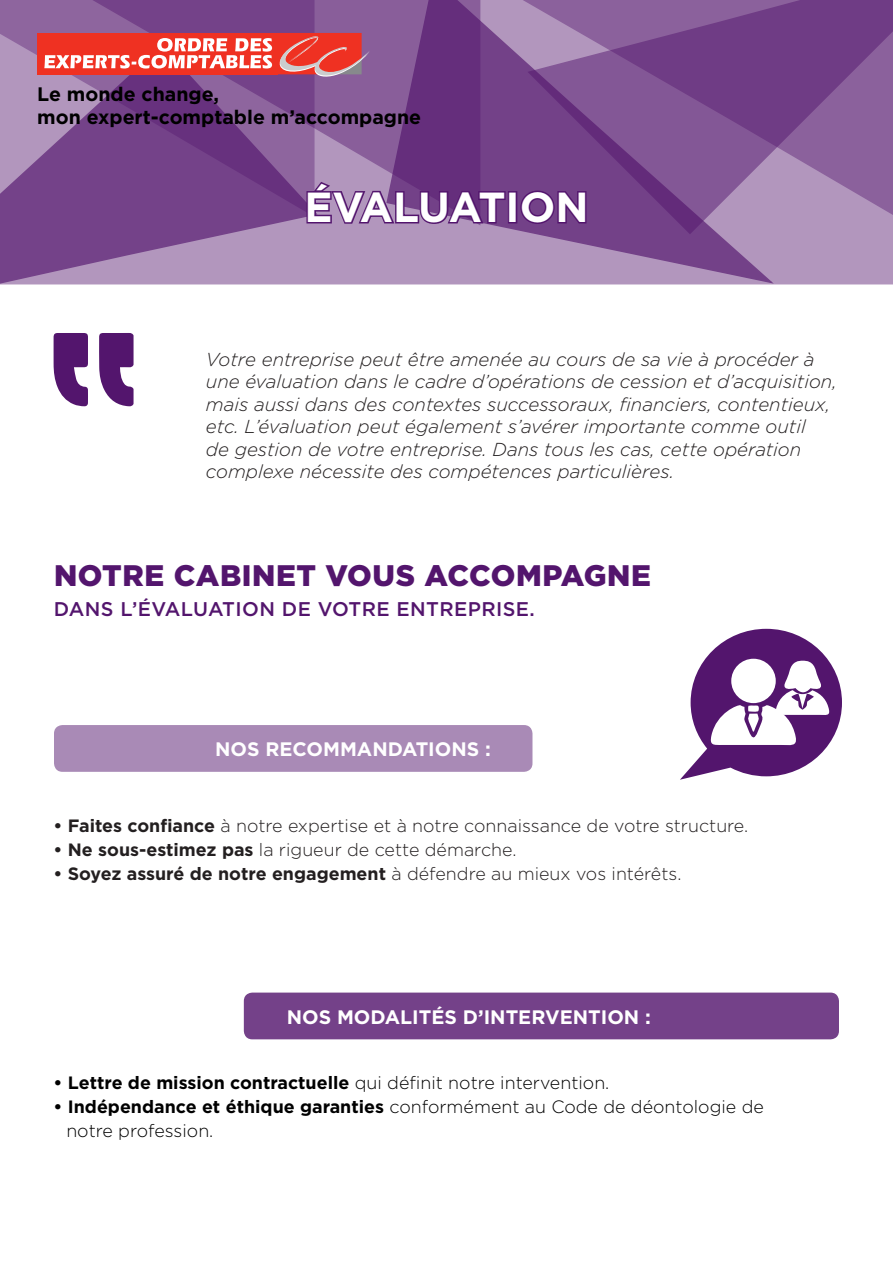
<style>
.page{position:relative;width:893px;height:1263px;background:#fff}
.page>*{position:absolute;margin:0;border:0;box-sizing:border-box;transform-origin:0 0}
.t1{font:700 42px "Gotham";color:#fff}
.t2{font:900 29.7px "Gotham";letter-spacing:.02em;color:#53156d}
.t3{font:500 19.8px "Gotham";letter-spacing:.02em;color:#53156d}
.t4{font:700 19.5px "Gotham";color:#fff}
.t5{font:700 19.5px/23.4px "Gotham";color:#000}
.t6{font:italic 300 18.75px/22.5px "Gotham";color:#231f20}
.t7{font:300 17.85px "Gotham";color:#231f20}
.t8{font:300 17.85px/24px "Gotham";color:#000}
.t9{font:700 17.85px "Gotham";color:#231f20}
.t10{font:700 17.85px "Gotham";color:#000}
.s1{font-weight:700}
.s2{font-weight:300}
</style>
<div class="page">
<div style="left:319px;top:227px;width:574px;height:57px;background:#b296bd"></div>
<svg style="left:0;top:218px;width:319px;height:67px;background:#9974a8"></svg>
<svg style="left:385px;top:0;width:391px;height:285px;background:#9a76a9"></svg>
<svg style="left:0;top:0;width:36px;height:218px;background:#9f7cad"></svg>
<svg style="left:36px;top:0;width:445px;height:227px;background:#7b4c8f"></svg>
<svg style="left:526px;top:0;width:367px;height:235px;background:#835795"></svg>
<div style="left:37px;top:33px;width:241px;height:41px;background:#ef3122"></div>
<svg style="left:44px;top:33px;width:326px;height:44px"></svg>
<svg style="left:680px;top:629px;width:162px;height:151px"></svg>
<div style="left:244px;top:992px;width:595px;height:47px;background:#744189;border-radius:9px"></div>
<div style="left:54px;top:725px;width:478px;height:47px;background:#a98ab6;border-radius:9px"></div>
<svg style="left:99px;top:333px;width:35px;height:73px"></svg>
<svg style="left:54px;top:333px;width:34px;height:73px"></svg>
<svg style="left:305px;top:180px;width:202px;height:46px;background:#7c4c8f"></svg>
<div style="left:508px;top:191px;width:9px;height:32px;border:3px solid #53156d"></div>
<svg style="left:519px;top:189px;width:69px;height:36px;background:#662f7d"></svg>
<p class="t5" style="left:37px;top:82px;width:385px">Le monde change,<br>mon expert-comptable m’accompagne</p>
<h1 class="t1" style="left:304px;top:179px;width:286px">ÉVALUATION</h1>
<p class="t6" style="left:206px;top:347px;width:632px">Votre entreprise peut être amenée au cours de sa vie à procéder à une évaluation dans le cadre d’opérations de cession et d’acquisition, mais aussi dans des contextes successoraux, financiers, contentieux, etc. L’évaluation peut également s’avérer importante comme outil<br>de gestion de votre entreprise. Dans tous les cas, cette opération complexe nécessite des compétences particulières.</p>
<h2 class="t2" style="left:54px;top:555px;width:598px">NOTRE CABINET VOUS ACCOMPAGNE</h2>
<p class="t3" style="left:54px;top:596px;width:482px">DANS L’ÉVALUATION DE VOTRE ENTREPRISE.</p>
<p class="t4" style="left:215px;top:736px;width:277px">NOS RECOMMANDATIONS :</p>
<p class="t7" style="left:54px;top:815px;width:696px"><span class="s1">• Faites confiance</span> à notre expertise et à notre connaissance de votre structure.</p>
<p class="t7" style="left:54px;top:839px;width:464px"><span class="s1">• Ne sous-estimez pas</span> la rigueur de cette démarche.</p>
<p class="t9" style="left:54px;top:862px;width:629px">• Soyez assuré de notre engagement <span class="s2">à défendre au mieux vos intérêts.</span></p>
<p class="t4" style="left:287px;top:1004px;width:366px">NOS MODALITÉS D’INTERVENTION :</p>
<p class="t10" style="left:54px;top:1071px;width:557px">• Lettre de mission contractuelle <span class="s2">qui définit notre intervention.</span></p>
<p class="t8" style="left:66px;top:1094px;width:699px;text-indent:-13px"><span class="s1">• Indépendance et éthique garanties</span> conformément au Code de déontologie de notre profession.</p>
</div>
